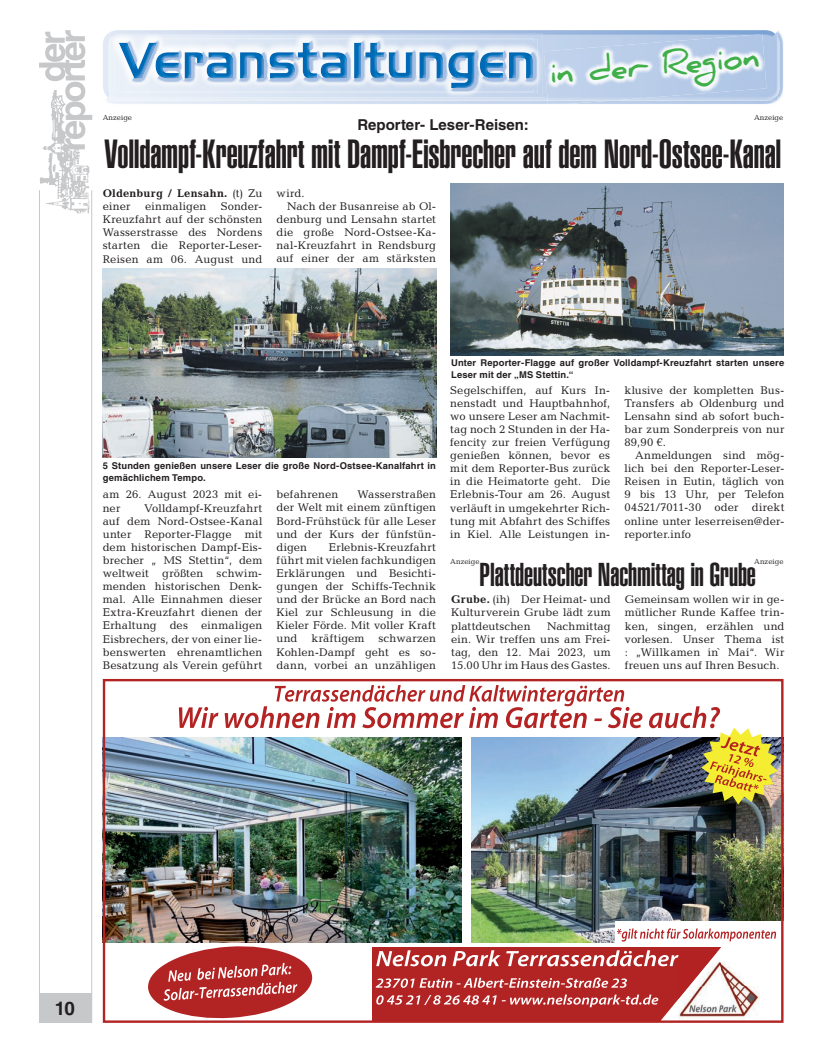
<style>
.page{position:relative;width:819px;height:1053px;background:#fff}
.page>*{position:absolute;margin:0;border:0;box-sizing:border-box;transform-origin:0 0}
.t1{font:40px "Helvetica LT Std Ultra Comp";letter-spacing:-.005em;color:#231f20}
.t2{font:32.5px "Helvetica LT Std Ultra Comp";letter-spacing:-.005em;color:#231f20}
.t3{font:700 31.12px "Daniel";color:#40ae49}
.t4{font:700 18.75px "Helvetica LT Std";color:#231f20}
.t5{font:700 15px "Helvetica LT Std";color:#231f20}
.t6{font:11.25px/13.1px "Candida Std";letter-spacing:.015em;color:#231f20;text-align:justify}
.t7{font:700 11.25px/13.1px "Candida Std";letter-spacing:.015em;color:#231f20}
.t8{font:700 9.38px/11.2px "Helvetica LT Std";letter-spacing:.015em;color:#231f20}
.t9{font:7.5px "Candida Std";color:#231f20}
.s1{font-weight:400}
.s2{font-weight:700}
</style>
<div class="page">
<div style="left:39px;top:993px;width:53px;height:29px;background:#c7c8ca"></div>
<hr style="left:91px;top:190px;width:1px;height:832px;background:#c7c8ca">
<hr style="left:39px;top:190px;width:1px;height:832px;background:#c7c8ca">
<img style="left:39px;top:149px;width:51px;height:65px">
<svg style="left:39px;top:30px;width:53px;height:119px"></svg>
<img style="left:103px;top:679px;width:680px;height:343px">
<img style="left:179px;top:685px;width:598px;height:119px">
<img style="left:107px;top:31px;width:676px;height:73px">
<img style="left:778px;top:39px;width:1px;height:53px">
<img style="left:103px;top:40px;width:1px;height:50px">
<img style="left:104px;top:37px;width:1px;height:56px">
<img style="left:105px;top:30px;width:672px;height:71px">
<img style="left:109px;top:33px;width:434px;height:65px">
<img style="left:125px;top:39px;width:408px;height:53px">
<img style="left:125px;top:43px;width:408px;height:45px">
<img style="left:547px;top:102px;width:63px;height:2px">
<img style="left:547px;top:101px;width:64px;height:1px">
<img style="left:543px;top:34px;width:223px;height:67px">
<img style="left:450px;top:183px;width:333px;height:172px">
<img style="left:103px;top:268px;width:333px;height:189px">
<p class="t3" style="left:548px;top:53px;width:212px;rotate:-4deg">in der Region</p>
<p class="t9" style="left:103px;top:114px;width:31px">Anzeige</p>
<p class="t9" style="left:754px;top:114px;width:31px">Anzeige</p>
<p class="t5" style="left:357px;top:116px;width:173px">Reporter- Leser-Reisen:</p>
<p class="t1" style="left:104px;top:131px;width:678px">Volldampf-Kreuzfahrt mit Dampf-Eisbrecher auf dem Nord-Ostsee-Kanal</p>
<p class="t7" style="left:103px;top:186px;width:161px">Oldenburg / Lensahn. <span class="s1">(t) Zu einer</span></p>
<p class="t6" style="left:103px;top:200px;width:161px;text-indent:118px">Sonder-Kreuzfahrt auf der schönsten Wasserstrasse des Nordens starten die Reporter-Leser-Reisen am 06. August und</p>
<p class="t6" style="left:145px;top:200px;width:63px">einmaligen</p>
<p class="t6" style="left:276px;top:186px;width:30px">wird.</p>
<p class="t6" style="left:287px;top:200px;width:150px">Nach der Busanreise ab Ol-</p>
<p class="t6" style="left:276px;top:213px;width:161px">denburg und Lensahn startet</p>
<p class="t6" style="left:276px;top:226px;width:161px">die große Nord-Ostsee-Ka-</p>
<p class="t6" style="left:276px;top:239px;width:161px">nal-Kreuzfahrt in Rendsburg</p>
<p class="t6" style="left:276px;top:252px;width:161px">auf einer der am stärksten</p>
<p class="t8" style="left:103px;top:460px;width:335px">5 Stunden genießen unsere Leser die große Nord-Ostsee-Kanalfahrt in gemächlichem Tempo.</p>
<p class="t6" style="left:103px;top:488px;width:161px">am 26. August 2023 mit ei&shy;ner</p>
<p class="t6" style="left:103px;top:501px;width:161px;text-indent:41px">Volldampf-Kreuzfahrt auf dem Nord-Ostsee-Kanal unter Reporter-Flagge mit dem historischen Dampf-Eis&shy;brecher „ MS Stettin“, dem weltweit größten schwim&shy;menden historischen Denk&shy;mal. Alle Einnahmen dieser Extra-Kreuzfahrt dienen der Erhaltung des einmaligen Eisbrechers, der von einer lie&shy;benswerten ehrenamtlichen Besatzung als Verein geführt</p>
<p class="t6" style="left:276px;top:488px;width:161px;text-indent:81px">Wasserstraßen der Welt mit einem zünftigen Bord-Frühstück für alle Leser und der Kurs der fünfstün&shy;digen</p>
<p class="t6" style="left:276px;top:488px;width:63px">befahrenen</p>
<p class="t6" style="left:276px;top:540px;width:161px;text-indent:52px">Erlebnis-Kreuzfahrt führt mit vielen fachkundigen Erklärungen und Besichti&shy;gungen der Schiffs-Technik und der Brücke an Bord nach Kiel zur Schleusung in die Kieler Förde. Mit voller Kraft und kräftigem schwarzen Kohlen-Dampf geht es so&shy;dann, vorbei an unzähligen</p>
<p class="t8" style="left:451px;top:357px;width:335px">Unter Reporter-Flagge auf großer Volldampf-Kreuzfahrt starten unsere<br>Leser mit der „MS Stettin.“</p>
<p class="t6" style="left:450px;top:383px;width:161px">Segelschiffen, auf Kurs In&shy;nenstadt und Hauptbahnhof, wo unsere Leser am Nachmit&shy;tag noch 2 Stunden in der Ha&shy;fencity zur freien Verfügung genießen können, bevor es mit dem Reporter-Bus zurück in die Heimatorte geht. Die Erlebnis-Tour am 26. August verläuft in umgekehrter Rich&shy;tung mit Abfahrt des Schiffes in Kiel. Alle Leistungen in-</p>
<p class="t6" style="left:624px;top:383px;width:161px">klusive der kompletten Bus-</p>
<p class="t6" style="left:624px;top:396px;width:161px">Transfers ab Oldenburg und</p>
<p class="t6" style="left:624px;top:409px;width:161px">Lensahn sind ab sofort buch-</p>
<p class="t6" style="left:624px;top:422px;width:161px">bar zum Sonderpreis von nur</p>
<p class="t6" style="left:624px;top:435px;width:43px">89,90 €.</p>
<p class="t6" style="left:635px;top:448px;width:151px">Anmeldungen sind mög-</p>
<p class="t6" style="left:624px;top:462px;width:161px">lich bei den Reporter-Leser-</p>
<p class="t6" style="left:624px;top:475px;width:161px">Reisen in Eutin, täglich von</p>
<p class="t6" style="left:624px;top:488px;width:161px">9 bis 13 Uhr, per Telefon</p>
<p class="t6" style="left:624px;top:501px;width:161px">04521/7011-30 oder direkt</p>
<p class="t6" style="left:624px;top:514px;width:161px">online unter leserreisen@der-</p>
<p class="t6" style="left:624px;top:527px;width:68px">reporter.info</p>
<p class="t2" style="left:479px;top:556px;width:278px">Plattdeutscher Nachmittag in Grube</p>
<p class="t6" style="left:451px;top:593px;width:161px"><span class="s2">Grube.</span> (ih) Der Heimat- und Kulturverein Grube lädt zum plattdeutschen</p>
<p class="t9" style="left:450px;top:557px;width:31px">Anzeige</p>
<p class="t9" style="left:754px;top:557px;width:31px">Anzeige</p>
<p class="t6" style="left:625px;top:593px;width:161px">Gemeinsam wollen wir in ge&shy;mütlicher Runde Kaffee trin&shy;ken, singen, erzählen und vorlesen. Unser Thema ist : „Willkamen in` Mai“. Wir freuen uns auf Ihren Besuch.</p>
<p class="t6" style="left:451px;top:619px;width:161px;text-indent:96px">Nachmittag ein. Wir treffen uns am Frei&shy;tag, den 12. Mai 2023, um 15.00 Uhr im Haus des Gastes.</p>
<p class="t4" style="left:55px;top:996px;width:22px">10</p>
</div>
